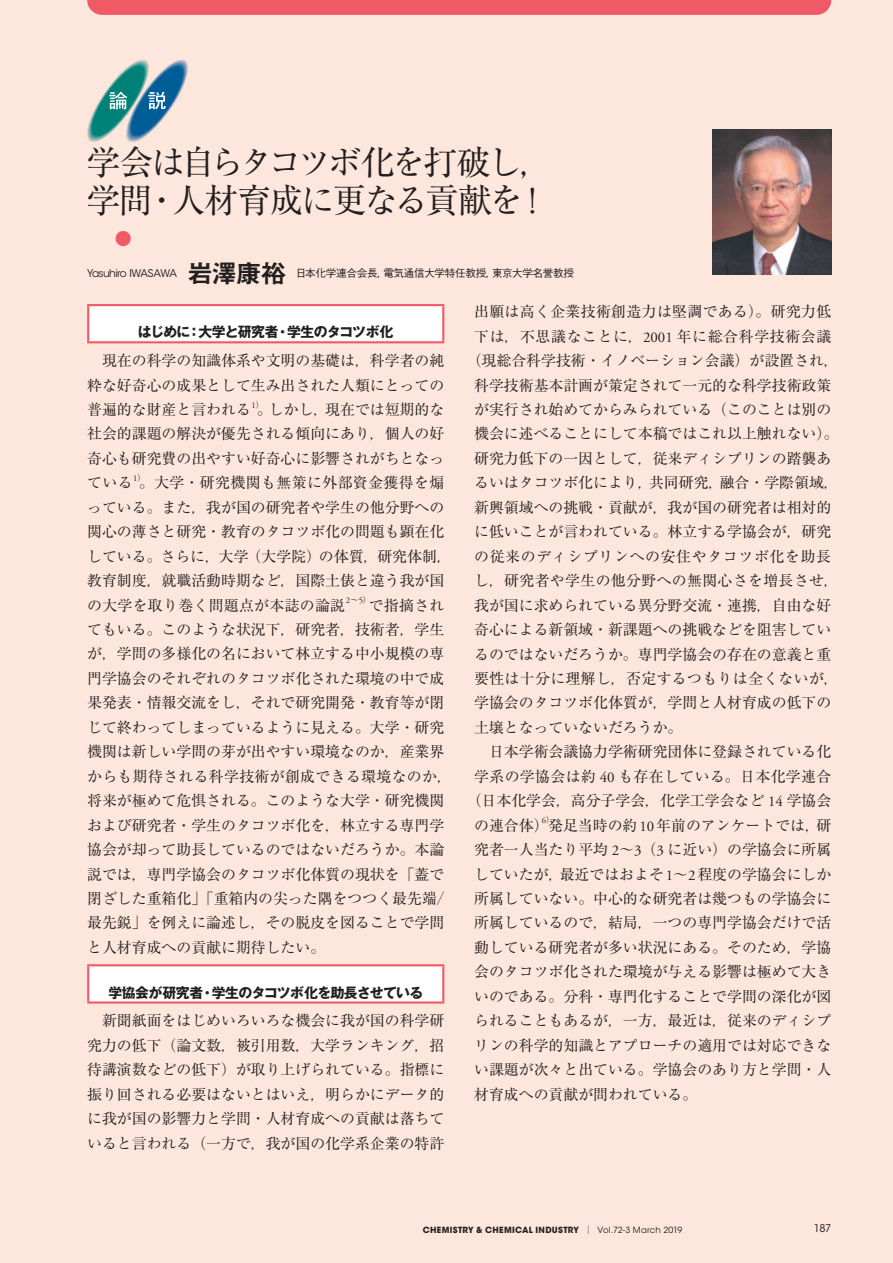
<style>
.page{position:relative;width:893px;height:1263px;background:#fde7dc}
.page>*{position:absolute;margin:0;border:0;box-sizing:border-box;transform-origin:0 0}
.t1{font:34.05px/38.2px "Ryumin Pr 6";letter-spacing:-.07em;color:#231f20}
.t2{font:25.5px "Midashi Go Pr 6 MB31";color:#231f20}
.t3{font:16.95px "Ryumin Pr 6";color:#f05a67}
.t4{font:14.85px/24.5px "Ryumin Pr 6";color:#231f20;text-align:justify}
.t5{font:14.85px "Ryumin Pr 6";letter-spacing:.025em;color:#231f20}
.t6{font:14.85px "Ryumin Pr 6";letter-spacing:.045em;color:#231f20}
.t7{font:700 13.8px "Gothic MB101 Pr 6";letter-spacing:-.035em;color:#231f20}
.t8{font:500 10.65px "Gothic BBB Pr 6";letter-spacing:-.035em;color:#231f20}
.t9{font:10.65px "ITC Avant Garde Std";letter-spacing:-.055em;color:#231f20}
.t10{font:8.7px "Adobe Garamond Pro";color:#231f20}
.t11{font:700 8.55px "ITC Avant Garde Std";letter-spacing:.035em;color:#231f20}
.s1{font-family:"Ryumin Pr 6"}
.s2{font-family:"Koz Go Pro";font-weight:800}
.s3{font-family:"Adobe Garamond Pro"}
.s4{font-family:"Ryumin Pr 6";font-weight:400}
.s5{font-weight:400}
</style>
<div class="page">
<svg style="left:87px;top:60px;width:101px;height:82px"></svg>
<svg style="left:87px;top:0;width:744px;height:15px;background:#f05c68"></svg>
<div style="left:88px;top:305px;width:355px;height:37px;background:#fff"></div>
<hr style="left:87px;top:304px;width:357px;height:2px;background:#f05a67">
<hr style="left:87px;top:306px;width:2px;height:35px;background:#f05a67">
<hr style="left:442px;top:306px;width:2px;height:35px;background:#f05a67">
<hr style="left:87px;top:341px;width:357px;height:2px;background:#f05a67">
<div style="left:88px;top:965px;width:355px;height:37px;background:#fff"></div>
<hr style="left:87px;top:964px;width:357px;height:2px;background:#f05a67">
<hr style="left:87px;top:966px;width:2px;height:35px;background:#f05a67">
<hr style="left:442px;top:966px;width:2px;height:35px;background:#f05a67">
<hr style="left:87px;top:1001px;width:357px;height:2px;background:#f05a67">
<img style="left:712px;top:130px;width:119px;height:144px">
<h1 class="t1" style="left:87px;top:141px;width:468px">学会は自らタコツボ化を打破し，学問・人材育成に更なる貢献を！</h1>
<p class="t3" style="left:115px;top:225px;width:19px">●</p>
<p class="t9" style="left:87px;top:267px;width:92px">Yasuhiro IWASAWA</p>
<h2 class="t2" style="left:187px;top:253px;width:100px">岩澤康裕</h2>
<p class="t8" style="left:286px;top:265px;width:290px">　日本化学連合会長，電気通信大学特任教授，東京大学名誉教授</p>
<p class="t7" style="left:138px;top:321px;width:257px">はじめに：大学と研究者・学生のタコツボ化</p>
<p class="t4" style="left:87px;top:347px;width:359px">　現在の科学の知識体系や文明の基礎は，科学者の純粋な好奇心の成果として生み出された人類にとっての普遍的な財産と言われる。しかし，現在では短期的な</p>
<p class="t10" style="left:251px;top:400px;width:14px">1<span class="s1">）</span></p>
<p class="t4" style="left:87px;top:421px;width:359px">社会的課題の解決が優先される傾向にあり，個人の好奇心も研究費の出やすい好奇心に影響されがちとなっている。大学・研究機関も無策に外部資金獲得を煽</p>
<p class="t10" style="left:133px;top:473px;width:14px">1<span class="s1">）</span></p>
<p class="t4" style="left:87px;top:494px;width:366px;text-align:left">っている。また，我が国の研究者や学生の他分野への関心の薄さと研究・教育のタコツボ化の問題も顕在化している。さらに，大学（大学院）の体質，研究体制，教育制度，就職活動時期など，国際土俵と違う我が国の大学を取り巻く問題点が本誌の論説</p>
<p class="t10" style="left:346px;top:595px;width:27px">2<span class="s1">～</span>5<span class="s1">）</span></p>
<p class="t4" style="left:87px;top:592px;width:366px;text-align:left;text-indent:281px">で指摘されてもいる。このような状況下，研究者，技術者，学生が，学問の多様化の名において林立する中小規模の専門学協会のそれぞれのタコツボ化された環境の中で成果発表・情報交流をし，それで研究開発・教育等が閉じて終わってしまっているように見える。大学・研究機関は新しい学問の芽が出やすい環境なのか，産業界からも期待される科学技術が創成できる環境なのか，将来が極めて危惧される。このような大学・研究機関および研究者・学生のタコツボ化を，林立する専門学協会が却って助長しているのではないだろうか。本論説では，専門学協会のタコツボ化体質の現状を「蓋で閉ざした重箱化」「重箱内の尖った隅をつつく最先端<span class="s2">／</span>最先鋭」を例えに論述し，その脱皮を図ることで学問と人材育成への貢献に期待したい。</p>
<p class="t7" style="left:108px;top:981px;width:317px">学協会が研究者・学生のタコツボ化を助長させている</p>
<p class="t4" style="left:87px;top:1008px;width:359px">　新聞紙面をはじめいろいろな機会に我が国の科学研究力の低下（論文数，被引用数，大学ランキング，招待講演数などの低下）が取り上げられている。指標に振り回される必要はないとはいえ，明らかにデータ的に我が国の影響力と学問・人材育成への貢献は落ちていると言われる（一方で，我が国の化学系企業の特許</p>
<p class="t5" style="left:474px;top:300px;width:359px">出願は高く企業技術創造力は堅調である）。研究力低</p>
<p class="t6" style="left:474px;top:324px;width:359px">下は，不思議なことに，<span class="s3">2001</span> 年に総合科学技術会議</p>
<p class="t4" style="left:467px;top:347px;width:374px">（現総合科学技術・イノベーション会議）が設置され，</p>
<p class="t4" style="left:474px;top:372px;width:359px">科学技術基本計画が策定されて一元的な科学技術政策</p>
<p class="t4" style="left:474px;top:396px;width:359px">が実行され始めてからみられている（このことは別の</p>
<p class="t4" style="left:474px;top:421px;width:366px">機会に述べることにして本稿ではこれ以上触れない）。</p>
<p class="t4" style="left:474px;top:445px;width:359px">研究力低下の一因として，従来ディシプリンの踏襲あ</p>
<p class="t4" style="left:474px;top:470px;width:366px">るいはタコツボ化により，共同研究，融合・学際領域，</p>
<p class="t4" style="left:474px;top:494px;width:359px">新興領域への挑戦・貢献が，我が国の研究者は相対的</p>
<p class="t4" style="left:474px;top:519px;width:359px">に低いことが言われている。林立する学協会が，研究</p>
<p class="t6" style="left:474px;top:544px;width:359px">の従来のディシプリンへの安住やタコツボ化を助長</p>
<p class="t5" style="left:474px;top:569px;width:366px">し，研究者や学生の他分野への無関心さを増長させ，</p>
<p class="t4" style="left:474px;top:592px;width:359px">我が国に求められている異分野交流・連携，自由な好</p>
<p class="t4" style="left:474px;top:616px;width:359px">奇心による新領域・新課題への挑戦などを阻害してい</p>
<p class="t4" style="left:474px;top:641px;width:359px">るのではないだろうか。専門学協会の存在の意義と重</p>
<p class="t5" style="left:474px;top:667px;width:366px">要性は十分に理解し，否定するつもりは全くないが，</p>
<p class="t4" style="left:474px;top:690px;width:359px">学協会のタコツボ化体質が，学問と人材育成の低下の</p>
<p class="t4" style="left:474px;top:714px;width:210px">土壌となっていないだろうか。</p>
<p class="t4" style="left:474px;top:739px;width:359px">　日本学術会議協力学術研究団体に登録されている化</p>
<p class="t5" style="left:474px;top:764px;width:359px">学系の学協会は約 <span class="s3">40</span> も存在している。日本化学連合</p>
<p class="t4" style="left:467px;top:788px;width:366px">（日本化学会，高分子学会，化学工学会など <span class="s3">14</span> 学協会</p>
<p class="t4" style="left:474px;top:812px;width:359px">の連合体）発足当時の約<span class="s3">10</span>年前のアンケートでは，研</p>
<p class="t10" style="left:542px;top:815px;width:14px">6<span class="s1">）</span></p>
<p class="t4" style="left:474px;top:836px;width:359px">究者一人当たり平均 <span class="s3">2</span>～<span class="s3">3</span>（<span class="s3">3</span> に近い）の学協会に所属していたが，最近ではおよそ<span class="s3">1</span>～<span class="s3">2</span>程度の学協会にしか所属していない。中心的な研究者は幾つもの学協会に所属しているので，結局，一つの専門学協会だけで活動している研究者が多い状況にある。そのため，学協会のタコツボ化された環境が与える影響は極めて大きいのである。分科・専門化することで学問の深化が図られることもあるが，一方，最近は，従来のディシプリンの科学的知識とアプローチの適用では対応できない課題が次々と出ている。学協会のあり方と学問・人材育成への貢献が問われている。</p>
<p class="t11" style="left:423px;top:1224px;width:261px">CHEMISTRY &amp; CHEMICAL INDUSTRY <span class="s4">│</span> <span class="s5">Vol.72-3 March 2019</span></p>
<p class="t9" style="left:814px;top:1222px;width:19px">187</p>
</div>
